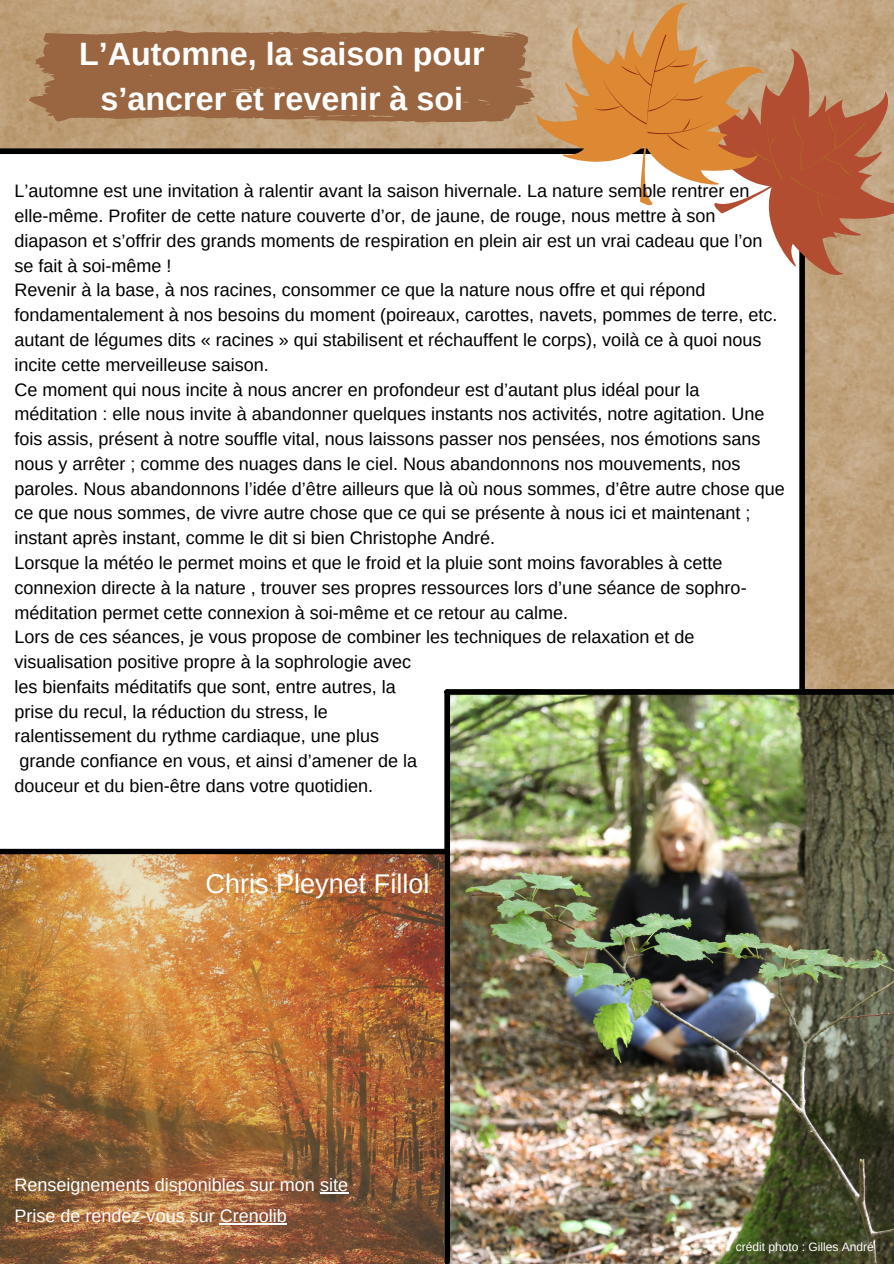
<style>
.page{position:relative;width:894px;height:1264px;background:#fff}
.page>*{position:absolute;margin:0;border:0;box-sizing:border-box;transform-origin:0 0}
.t1{font:700 32.25px/45px "Arimo";color:#fff;text-align:center}
.t2{font:27px "Arimo";color:#fff}
.t3{font:18px/24.8px "Arimo";color:#000}
.t4{font:18px "Arimo";color:#fff}
.t5{font:12px "Arimo";color:#fff}
</style>
<div class="page">
<img style="left:0;top:0;width:893px;height:1263px">
<div style="left:0;top:151px;width:804px;height:700px;background:#fff"></div>
<div style="left:0;top:148px;width:661px;height:6px;background:#000"></div>
<div style="left:0;top:848px;width:661px;height:6px;background:#000"></div>
<div style="left:799px;top:127px;width:5px;height:620px;background:#000"></div>
<img style="left:447px;top:694px;width:446px;height:569px">
<div style="left:444px;top:692px;width:6px;height:569px;background:#000"></div>
<div style="left:447px;top:689px;width:446px;height:5px;background:#000"></div>
<svg style="left:29px;top:29px;width:477px;height:94px;background:#9d6c47"></svg>
<svg style="left:793px;top:9px;width:100px;height:304px;background:#bd9774"></svg>
<svg style="left:808px;top:113px;width:58px;height:109px;background:#b25134"></svg>
<svg style="left:506px;top:0;width:302px;height:265px"></svg>
<svg style="left:594px;top:34px;width:119px;height:122px;background:#d78b40"></svg>
<img style="left:0;top:854px;width:444px;height:409px">
<svg style="left:320px;top:1192px;width:28px;height:1px"></svg>
<hr style="left:220px;top:1223px;width:67px;height:1px;background:#fff">
<p class="t1" style="left:79px;top:31px;width:407px">L’Automne, la saison pour s’ancrer et revenir à soi</p>
<p class="t3" style="left:14px;top:179px;width:749px">L’automne est une invitation à ralentir avant la saison hivernale. La nature semble rentrer en elle-même. Profiter de cette nature couverte d’or, de jaune, de rouge, nous mettre à son diapason et s’offrir des grands moments de respiration en plein air est un vrai cadeau que l’on se fait à soi-même !</p>
<p class="t3" style="left:14px;top:278px;width:764px">Revenir à la base, à nos racines, consommer ce que la nature nous offre et qui répond fondamentalement à nos besoins du moment (poireaux, carottes, navets, pommes de terre, etc. autant de légumes dits « racines » qui stabilisent et réchauffent le corps), voilà ce à quoi nous incite cette merveilleuse saison.</p>
<p class="t3" style="left:14px;top:377px;width:771px">Ce moment qui nous incite à nous ancrer en profondeur est d’autant plus idéal pour la méditation : elle nous invite à abandonner quelques instants nos activités, notre agitation. Une fois assis, présent à notre souffle vital, nous laissons passer nos pensées, nos émotions sans nous y arrêter ; comme des nuages dans le ciel. Nous abandonnons nos mouvements, nos paroles. Nous abandonnons l’idée d’être ailleurs que là où nous sommes, d’être autre chose que ce que nous sommes, de vivre autre chose que ce qui se présente à nous ici et maintenant ; instant après instant, comme le dit si bien Christophe André.</p>
<p class="t3" style="left:14px;top:550px;width:733px">Lorsque la météo le permet moins et que le froid et la pluie sont moins favorables à cette connexion directe à la nature , trouver ses propres ressources lors d’une séance de sophro&shy;méditation permet cette connexion à soi-même et ce retour au calme.</p>
<p class="t3" style="left:14px;top:624px;width:681px">Lors de ces séances, je vous propose de combiner les techniques de relaxation et de visualisation positive propre à la sophrologie avec</p>
<p class="t3" style="left:14px;top:674px;width:383px">les bienfaits méditatifs que sont, entre autres, la</p>
<p class="t3" style="left:14px;top:699px;width:315px">prise du recul, la réduction du stress, le</p>
<p class="t3" style="left:14px;top:724px;width:366px">ralentissement du rythme cardiaque, une plus</p>
<p class="t3" style="left:19px;top:748px;width:399px">grande confiance en vous, et ainsi d’amener de la</p>
<p class="t3" style="left:14px;top:773px;width:360px">douceur et du bien-être dans votre quotidien.</p>
<p class="t2" style="left:205px;top:868px;width:225px">Chris Pleynet Fillol</p>
<p class="t4" style="left:14px;top:1174px;width:335px">Renseignements disponibles sur mon site</p>
<p class="t4" style="left:14px;top:1205px;width:274px">Prise de rendez-vous sur Crenolib</p>
<p class="t5" style="left:735px;top:1240px;width:140px">crédit photo : Gilles André</p>
</div>
